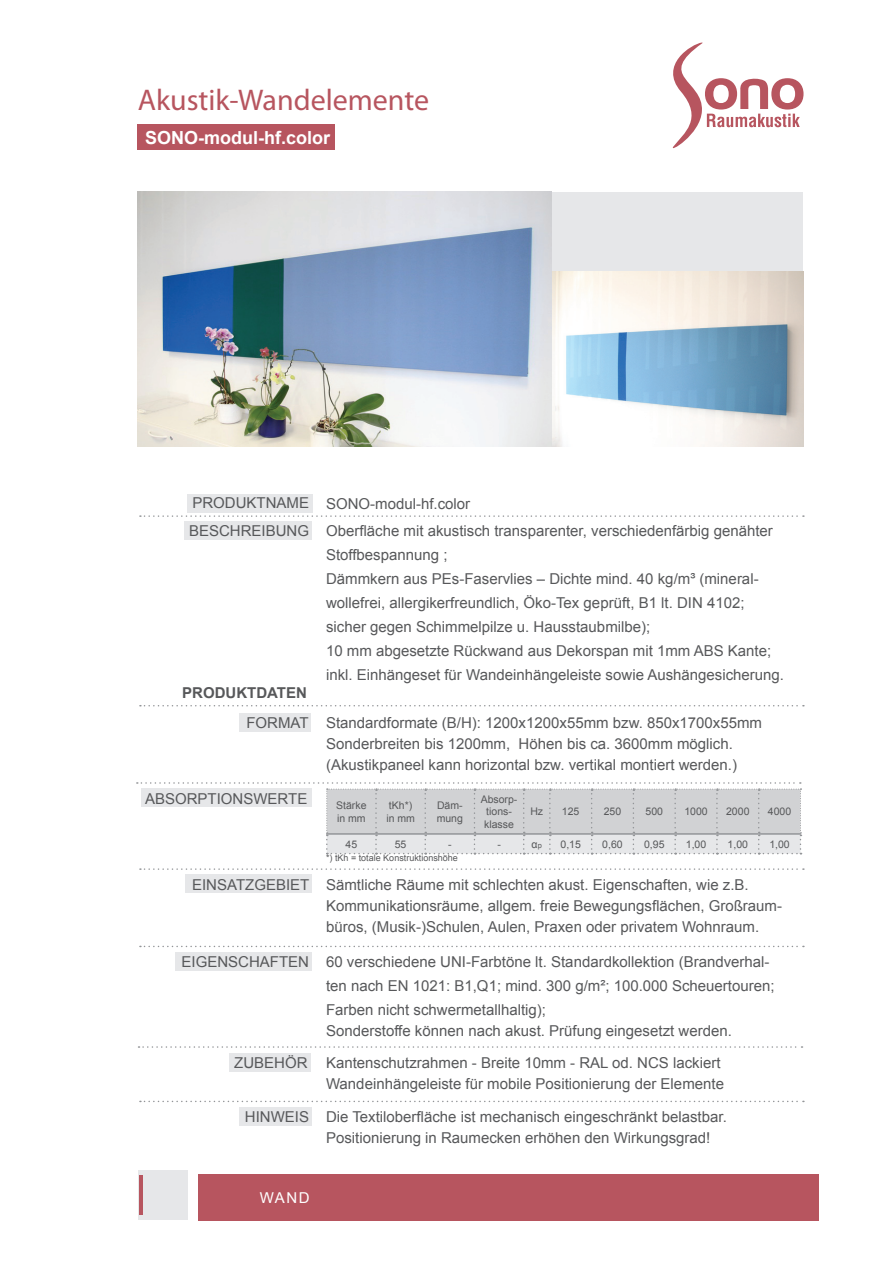
<style>
.page{position:relative;width:893px;height:1263px;background:#fff}
.page>*{position:absolute;margin:0;border:0;box-sizing:border-box;transform-origin:0 0}
.t1{font:30px "Myriad Pro";color:#b7555f}
.t2{font:700 18px "Arial";color:#fff}
.t3{font:15px/24px "Arial";color:#57585a}
.t4{font:700 15px "Arial";color:#57585a}
.t5{font:15px "Arial";color:#fff}
.t6{font:10.5px/12.6px "Arial";color:#57585a}
.t7{font:9px "Arial";color:#57585a}
.s1{font-size:7.5px}
</style>
<div class="page">
<div style="left:138px;top:1170px;width:50px;height:50px;background:#e6e7e9"></div>
<hr style="left:139px;top:1176px;width:4px;height:39px;background:#b7555f">
<div style="left:187px;top:494px;width:125px;height:18px;background:#e6e7e9"></div>
<div style="left:184px;top:521px;width:128px;height:19px;background:#e6e7e9"></div>
<div style="left:240px;top:713px;width:71px;height:19px;background:#e6e7e9"></div>
<div style="left:186px;top:875px;width:126px;height:18px;background:#e6e7e9"></div>
<div style="left:175px;top:952px;width:137px;height:19px;background:#e6e7e9"></div>
<div style="left:230px;top:1053px;width:81px;height:18px;background:#e6e7e9"></div>
<div style="left:240px;top:1107px;width:72px;height:19px;background:#e6e7e9"></div>
<div style="left:140px;top:192px;width:663px;height:254px;background:#e6e7e9"></div>
<div style="left:138px;top:124px;width:197px;height:26px;background:#b7555f"></div>
<div style="left:198px;top:1174px;width:621px;height:46px;background:#b7555f"></div>
<svg style="left:140px;top:515px;width:664px;height:2px"></svg>
<svg style="left:140px;top:705px;width:664px;height:1px"></svg>
<svg style="left:140px;top:868px;width:664px;height:2px"></svg>
<svg style="left:140px;top:946px;width:664px;height:1px"></svg>
<svg style="left:139px;top:1046px;width:663px;height:2px"></svg>
<svg style="left:140px;top:1101px;width:664px;height:1px"></svg>
<svg style="left:672px;top:42px;width:131px;height:107px"></svg>
<svg style="left:137px;top:782px;width:664px;height:72px"></svg>
<img style="left:551px;top:271px;width:252px;height:175px">
<img style="left:138px;top:192px;width:413px;height:254px">
<h1 class="t1" style="left:138px;top:81px;width:293px">Akustik-Wandelemente</h1>
<p class="t2" style="left:145px;top:126px;width:187px">SONO-modul-hf.color</p>
<p class="t3" style="left:189px;top:489px;width:122px;line-height:27.6px">PRODUKTNAME<br>BESCHREIBUNG</p>
<p class="t4" style="left:182px;top:682px;width:126px">PRODUKTDATEN</p>
<p class="t3" style="left:246px;top:711px;width:64px">FORMAT</p>
<p class="t3" style="left:145px;top:786px;width:164px">ABSORPTIONSWERTE</p>
<p class="t3" style="left:192px;top:873px;width:119px">EINSATZGEBIET</p>
<p class="t3" style="left:182px;top:950px;width:129px">EIGENSCHAFTEN</p>
<p class="t3" style="left:234px;top:1050px;width:75px">ZUBEHÖR</p>
<p class="t3" style="left:245px;top:1105px;width:66px">HINWEIS</p>
<p class="t3" style="left:326px;top:490px;width:448px;line-height:27.3px">SONO-modul-hf.color<br>Oberfläche mit akustisch transparenter, verschiedenfärbig genähter</p>
<p class="t3" style="left:326px;top:543px;width:460px">Stoffbespannung ;<br>Dämmkern aus PEs-Faservlies – Dichte mind. 40 kg/m³ (mineral&shy;wollefrei, allergikerfreundlich, Öko-Tex geprüft, B1 lt. DIN 4102; sicher gegen Schimmelpilze u. Hausstaubmilbe);<br>10 mm abgesetzte Rückwand aus Dekorspan mit 1mm ABS Kante; inkl. Einhängeset für Wandeinhängeleiste sowie Aushängesicherung.</p>
<p class="t3" style="left:326px;top:712px;width:438px;line-height:21px">Standardformate (B/H): 1200x1200x55mm bzw. 850x1700x55mm<br>Sonderbreiten bis 1200mm, Höhen bis ca. 3600mm möglich. (Akustikpaneel kann horizontal bzw. vertikal montiert werden.)</p>
<p class="t6" style="left:336px;top:799px;width:32px">Stärke in mm</p>
<p class="t6" style="left:386px;top:799px;width:30px">tKh*) in mm</p>
<p class="t6" style="left:437px;top:799px;width:28px">Däm&shy;mung</p>
<p class="t6" style="left:481px;top:793px;width:38px;text-align:center">Absorp&shy;tions&shy;klasse</p>
<p class="t6" style="left:530px;top:805px;width:14px">Hz</p>
<p class="t6" style="left:562px;top:805px;width:19px">125</p>
<p class="t6" style="left:604px;top:805px;width:19px">250</p>
<p class="t6" style="left:645px;top:805px;width:19px">500</p>
<p class="t6" style="left:684px;top:805px;width:25px">1000</p>
<p class="t6" style="left:726px;top:805px;width:25px">2000</p>
<p class="t6" style="left:768px;top:805px;width:25px">4000</p>
<p class="t6" style="left:346px;top:838px;width:13px">45</p>
<p class="t6" style="left:395px;top:838px;width:13px">55</p>
<p class="t6" style="left:448px;top:838px;width:5px">-</p>
<p class="t6" style="left:497px;top:838px;width:5px">-</p>
<p class="t6" style="left:532px;top:838px;width:12px">α<span class="s1">p</span></p>
<p class="t6" style="left:560px;top:838px;width:22px">0,15</p>
<p class="t6" style="left:602px;top:838px;width:22px">0,60</p>
<p class="t6" style="left:644px;top:838px;width:22px">0,95</p>
<p class="t6" style="left:686px;top:838px;width:22px">1,00</p>
<p class="t6" style="left:728px;top:838px;width:22px">1,00</p>
<p class="t6" style="left:769px;top:838px;width:22px">1,00</p>
<p class="t7" style="left:326px;top:852px;width:133px">*) tKh = totale Konstruktionshöhe</p>
<p class="t3" style="left:326px;top:874px;width:458px;line-height:21px">Sämtliche Räume mit schlechten akust. Eigenschaften, wie z.B.<br>Kommunikationsräume, allgem. freie Bewegungsflächen, Großraum&shy;büros, (Musik-)Schulen, Aulen, Praxen oder privatem Wohnraum.</p>
<p class="t3" style="left:326px;top:950px;width:450px">60 verschiedene UNI-Farbtöne lt. Standardkollektion (Brandverhal&shy;ten nach EN 1021: B1,Q1; mind. 300 g/m²; 100.000 Scheuertouren;<br>Farben nicht schwermetallhaltig);</p>
<p class="t3" style="left:326px;top:1019px;width:407px">Sonderstoffe können nach akust. Prüfung eingesetzt werden.</p>
<p class="t3" style="left:326px;top:1052px;width:399px;line-height:21px">Kantenschutzrahmen - Breite 10mm - RAL od. NCS lackiert<br>Wandeinhängeleiste für mobile Positionierung der Elemente</p>
<p class="t3" style="left:326px;top:1106px;width:402px;line-height:21px">Die Textiloberfläche ist mechanisch eingeschränkt belastbar.<br>Positionierung in Raumecken erhöhen den Wirkungsgrad!</p>
<p class="t5" style="left:260px;top:1188px;width:51px">WAND</p>
</div>
